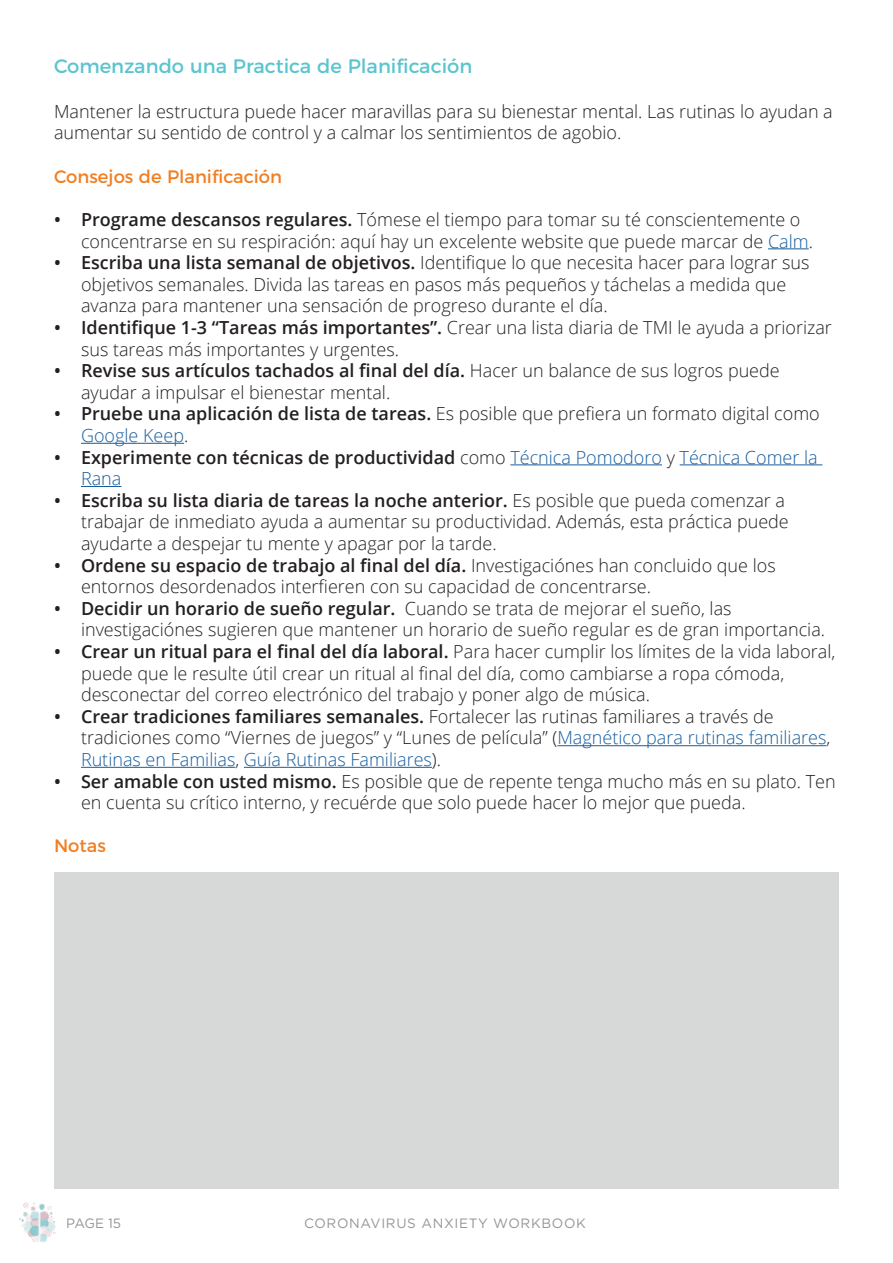
<style>
.page{position:relative;width:893px;height:1263px;background:#fff}
.page>*{position:absolute;margin:0;border:0;box-sizing:border-box;transform-origin:0 0}
.t1{font:19.5px "Montserrat";color:#5ac4cf}
.t2{font:300 18px/21.6px "Open Sans";color:#231f20}
.t3{font:600 18px/21.6px "Open Sans";color:#231f20}
.t4{font:18px "Montserrat";color:#f17f22}
.t5{font:13.5px "Gotham";letter-spacing:.05em;color:#939598}
.s1{font-weight:600}
.s2{color:#175d9e}
.s3{font-weight:300}
.s4{font-weight:300;color:#175d9e}
</style>
<div class="page">
<img style="left:19px;top:1202px;width:37px;height:41px">
<hr style="left:768px;top:248px;width:41px;height:1px;background:#175d9e">
<hr style="left:81px;top:443px;width:103px;height:1px;background:#175d9e">
<hr style="left:510px;top:464px;width:152px;height:1px;background:#175d9e">
<hr style="left:680px;top:464px;width:142px;height:1px;background:#175d9e">
<hr style="left:81px;top:486px;width:40px;height:1px;background:#175d9e">
<hr style="left:557px;top:745px;width:269px;height:1px;background:#175d9e">
<hr style="left:81px;top:767px;width:154px;height:1px;background:#175d9e">
<hr style="left:244px;top:767px;width:188px;height:1px;background:#175d9e">
<div style="left:54px;top:872px;width:785px;height:316px;background:#d7d9d9"></div>
<p class="t1" style="left:54px;top:50px;width:420px">Comenzando una Practica de Planificación</p>
<p class="t2" style="left:54px;top:100px;width:780px">Mantener la estructura puede hacer maravillas para su bienestar mental. Las rutinas lo ayudan a aumentar su sentido de control y a calmar los sentimientos de agobio.</p>
<p class="t4" style="left:54px;top:162px;width:230px">Consejos de Planificación</p>
<p class="t2" style="left:81px;top:208px;width:733px;text-indent:-27px"><span class="s1">• Programe descansos regulares.</span> Tómese el tiempo para tomar su té conscientemente o concentrarse en su respiración: aquí hay un excelente website que puede marcar de <span class="s2">Calm</span>.</p>
<p class="t2" style="left:81px;top:251px;width:730px;text-indent:-27px"><span class="s1">• Escriba una lista semanal de objetivos.</span> Identifique lo que necesita hacer para lograr sus objetivos semanales. Divida las tareas en pasos más pequeños y táchelas a medida que avanza para mantener una sensación de progreso durante el día.</p>
<p class="t2" style="left:81px;top:316px;width:752px;text-indent:-27px"><span class="s1">• Identifique 1-3 “Tareas más importantes”.</span> Crear una lista diaria de TMI le ayuda a priorizar sus tareas más importantes y urgentes.</p>
<p class="t2" style="left:81px;top:359px;width:700px;text-indent:-27px"><span class="s1">• Revise sus artículos tachados al final del día.</span> Hacer un balance de sus logros puede ayudar a impulsar el bienestar mental.</p>
<p class="t2" style="left:81px;top:402px;width:740px;text-indent:-27px"><span class="s1">• Pruebe una aplicación de lista de tareas.</span> Es posible que prefiera un formato digital como<br><span class="s2">Google Keep</span>.</p>
<p class="t3" style="left:81px;top:446px;width:738px;text-indent:-27px">• Experimente con técnicas de productividad <span class="s3">como</span> <span class="s4">Técnica Pomodoro</span> <span class="s3">y</span> <span class="s4">Técnica Comer la<br>Rana</span></p>
<p class="t2" style="left:81px;top:489px;width:709px;text-indent:-27px"><span class="s1">• Escriba su lista diaria de tareas la noche anterior.</span> Es posible que pueda comenzar a trabajar de inmediato ayuda a aumentar su productividad. Además, esta práctica puede ayudarte a despejar tu mente y apagar por la tarde.</p>
<p class="t2" style="left:81px;top:554px;width:696px;text-indent:-27px"><span class="s1">• Ordene su espacio de trabajo al final del día.</span> Investigaciónes han concluido que los entornos desordenados interfieren con su capacidad de concentrarse.</p>
<p class="t2" style="left:81px;top:597px;width:746px;text-indent:-27px"><span class="s1">• Decidir un horario de sueño regular.</span> Cuando se trata de mejorar el sueño, las investigaciónes sugieren que mantener un horario de sueño regular es de gran importancia.</p>
<p class="t2" style="left:81px;top:640px;width:756px;text-indent:-27px"><span class="s1">• Crear un ritual para el final del día laboral.</span> Para hacer cumplir los límites de la vida laboral, puede que le resulte útil crear un ritual al final del día, como cambiarse a ropa cómoda, desconectar del correo electrónico del trabajo y poner algo de música.</p>
<p class="t2" style="left:81px;top:705px;width:751px;text-indent:-27px"><span class="s1">• Crear tradiciones familiares semanales.</span> Fortalecer las rutinas familiares a través de tradiciones como “Viernes de juegos” y “Lunes de película” (<span class="s2">Magnético para rutinas familiares</span>,<br><span class="s2">Rutinas en Familias</span>, <span class="s2">Guía Rutinas Familiares</span>).</p>
<p class="t2" style="left:81px;top:770px;width:756px;text-indent:-27px"><span class="s1">• Ser amable con usted mismo.</span> Es posible que de repente tenga mucho más en su plato. Ten en cuenta su crítico interno, y recuérde que solo puede hacer lo mejor que pueda.</p>
<p class="t4" style="left:54px;top:831px;width:53px">Notas</p>
<p class="t5" style="left:66px;top:1214px;width:56px">PAGE 15</p>
<p class="t5" style="left:304px;top:1214px;width:283px">CORONAVIRUS ANXIETY WORKBOOK</p>
</div>
